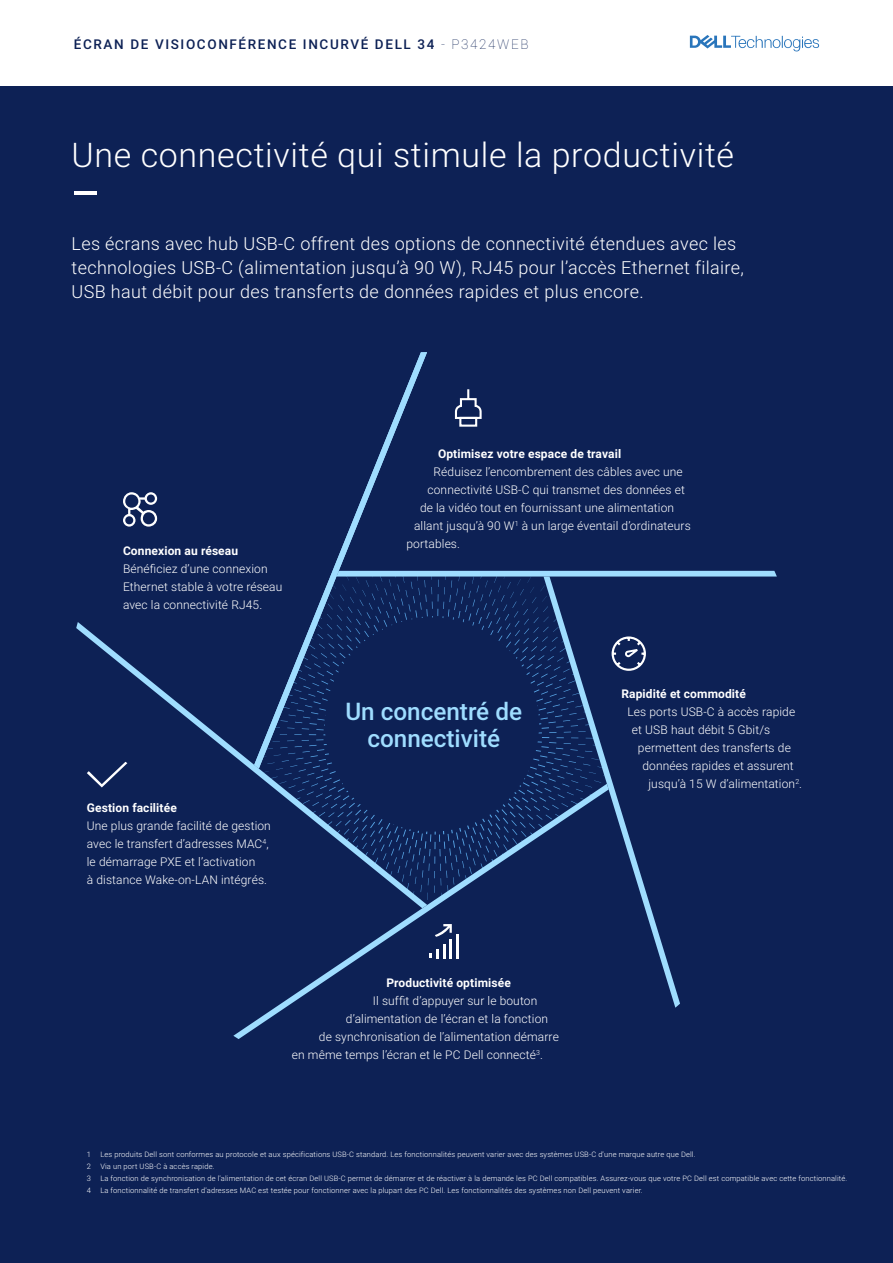
<style>
.page{position:relative;width:893px;height:1263px;background:#fff}
.page>*{position:absolute;margin:0;border:0;box-sizing:border-box;transform-origin:0 0}
.t1{font:300 33.9px "Roboto";letter-spacing:.02em;color:#fff}
.t2{font:500 24.3px/27.2px "Roboto";color:#9fddff;text-align:center}
.t3{font:300 18px/24px "Roboto";letter-spacing:.02em;color:#fff}
.t4{font:500 13.5px "Roboto";letter-spacing:.12em;color:#0d2155}
.t5{font:300 12px/18px "Roboto";letter-spacing:.01em;color:#fff}
.t6{font:700 12px "Roboto";letter-spacing:.01em;color:#fff}
.t7{font:300 7.5px/12px "Roboto";letter-spacing:.02em;color:#fff}
.s1{font-weight:100}
</style>
<div class="page">
<div style="left:0;top:86px;width:893px;height:1177px;background:#0d2155"></div>
<hr style="left:74px;top:191px;width:23px;height:4px;background:#fff">
<svg style="left:233px;top:909px;width:226px;height:130px"></svg>
<svg style="left:645px;top:909px;width:35px;height:99px"></svg>
<svg style="left:332px;top:352px;width:95px;height:219px"></svg>
<svg style="left:76px;top:622px;width:178px;height:166px"></svg>
<svg style="left:123px;top:492px;width:34px;height:35px"></svg>
<hr style="left:456px;top:934px;width:3px;height:24px;background:#fff">
<svg style="left:429px;top:924px;width:23px;height:34px"></svg>
<svg style="left:87px;top:762px;width:40px;height:25px"></svg>
<svg style="left:254px;top:571px;width:523px;height:338px"></svg>
<svg style="left:454px;top:389px;width:28px;height:38px"></svg>
<svg style="left:690px;top:35px;width:129px;height:16px"></svg>
<p class="t4" style="left:74px;top:35px;width:456px">ÉCRAN DE VISIOCONFÉRENCE INCURVÉ DELL 34 <span class="s1">- P3424WEB</span></p>
<h1 class="t1" style="left:72px;top:131px;width:664px">Une connectivité qui stimule la productivité</h1>
<h3 class="t3" style="left:72px;top:231px;width:674px">Les écrans avec hub USB-C offrent des options de connectivité étendues avec les technologies USB-C (alimentation jusqu’à 90 W), RJ45 pour l’accès Ethernet filaire,<br>USB haut débit pour des transferts de données rapides et plus encore.</h3>
<p class="t6" style="left:123px;top:542px;width:117px">Connexion au réseau</p>
<p class="t5" style="left:123px;top:559px;width:161px">Bénéficiez d’une connexion<br>Ethernet stable à votre réseau avec la connectivité RJ45.</p>
<p class="t6" style="left:87px;top:800px;width:92px">Gestion facilitée</p>
<p class="t5" style="left:87px;top:817px;width:186px">Une plus grande facilité de gestion avec le transfert d’adresses MAC<sup>4</sup>, le démarrage PXE et l’activation<br>à distance Wake-on-LAN intégrés.</p>
<p class="t6" style="left:438px;top:445px;width:185px">Optimisez votre espace de travail</p>
<p class="t5" style="left:433px;top:462px;width:251px">Réduisez l’encombrement des câbles avec une</p>
<p class="t5" style="left:427px;top:480px;width:259px">connectivité USB-C qui transmet des données et</p>
<p class="t5" style="left:420px;top:498px;width:256px">de la vidéo tout en fournissant une alimentation</p>
<p class="t5" style="left:414px;top:516px;width:278px">allant jusqu’à 90 W<sup>1</sup> à un large éventail d’ordinateurs</p>
<p class="t5" style="left:406px;top:534px;width:55px">portables.</p>
<h2 class="t2" style="left:345px;top:697px;width:178px">Un concentré de connectivité</h2>
<p class="t6" style="left:621px;top:685px;width:126px">Rapidité et commodité</p>
<p class="t5" style="left:627px;top:702px;width:169px">Les ports USB-C à accès rapide</p>
<p class="t5" style="left:632px;top:720px;width:140px">et USB haut débit 5 Gbit/s</p>
<p class="t5" style="left:638px;top:738px;width:154px">permettent des transferts de</p>
<p class="t5" style="left:642px;top:756px;width:153px">données rapides et assurent</p>
<p class="t5" style="left:648px;top:774px;width:155px">jusqu’à 15 W d’alimentation<sup>2</sup>.</p>
<p class="t6" style="left:386px;top:974px;width:126px">Productivité optimisée</p>
<p class="t5" style="left:373px;top:991px;width:166px">Il suffit d’appuyer sur le bouton</p>
<p class="t5" style="left:346px;top:1009px;width:204px">d’alimentation de l’écran et la fonction</p>
<p class="t5" style="left:319px;top:1027px;width:241px">de synchronisation de l’alimentation démarre</p>
<p class="t5" style="left:292px;top:1045px;width:253px">en même temps l’écran et le PC Dell connecté<sup>3</sup>.</p>
<p class="t7" style="left:87px;top:1148px;width:762px">1 Les produits Dell sont conformes au protocole et aux spécifications USB-C standard. Les fonctionnalités peuvent varier avec des systèmes USB-C d’une marque autre que Dell.<br>2 Via un port USB-C à accès rapide.<br>3 La fonction de synchronisation de l’alimentation de cet écran Dell USB-C permet de démarrer et de réactiver à la demande les PC Dell compatibles. Assurez-vous que votre PC Dell est compatible avec cette fonctionnalité.<br>4 La fonctionnalité de transfert d’adresses MAC est testée pour fonctionner avec la plupart des PC Dell. Les fonctionnalités des systèmes non Dell peuvent varier.</p>
</div>
